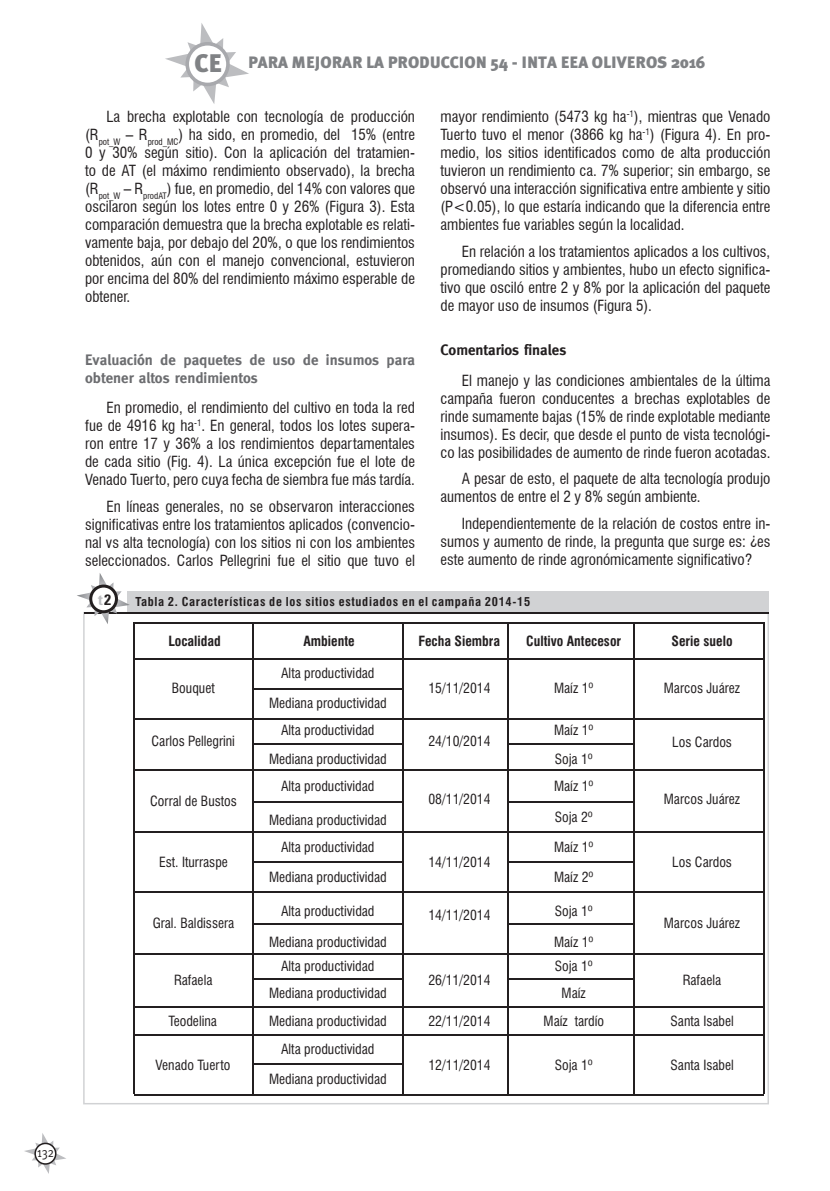
<style>
.page{position:relative;width:830px;height:1191px;background:#fff}
.page>*{position:absolute;margin:0;border:0;box-sizing:border-box;transform-origin:0 0}
.t1{font:900 16.5px "Meta Plus";color:#808285}
.texto_general{font:condensed 15px/18px "Swiss 721 BT";color:#231f20;text-align:justify}
.subtitulo2{font:700 15px/18px "Meta";color:#6c6d70}
.subtitulo1{font:700 15px "Meta";color:#231f20}
.t2{font:700 condensed 15px "Zurich BT";color:#bcbdc0;scale:1.04 1}
.t3{font:condensed 13.65px "Swiss 721 BT";color:#231f20}
.t4{font:700 condensed 13.65px "Swiss 721 BT";color:#231f20}
.t5{font:13.5px "Meta";color:#231f20;scale:.85 1}
.t6{font:700 condensed 12px "Swiss 721 BT";letter-spacing:.055em;color:#231f20;scale:1.04 1}
.s1{font-size:25.5px}
.s2{color:#231f20}
</style>
<div class="page">
<svg style="left:24px;top:1133px;width:42px;height:41px"></svg>
<div style="left:35px;top:1143px;width:21px;height:21px;background:#fff;border-radius:50%"></div>
<div style="left:34px;top:1142px;width:22px;height:22px;border:2px solid #231f20;border-radius:50%"></div>
<svg style="left:165px;top:23px;width:84px;height:81px"></svg>
<div style="left:187px;top:44px;width:41px;height:40px;background:#fff;border-radius:50%"></div>
<div style="left:185px;top:42px;width:44px;height:44px;border:4px solid #a8a9ad;border-radius:50%"></div>
<div style="left:83px;top:612px;width:685px;height:492px;background:#fff;border:1px solid #d1d2d4"></div>
<div style="left:127px;top:591px;width:640px;height:20px;background:#d1d2d4"></div>
<hr style="left:84px;top:612px;width:683px;height:2px;background:#231f20">
<svg style="left:77px;top:573px;width:58px;height:51px"></svg>
<hr style="left:135px;top:622px;width:628px;height:2px;background:#231f20">
<hr style="left:133px;top:624px;width:2px;height:470px;background:#231f20">
<hr style="left:252px;top:624px;width:1px;height:470px;background:#231f20">
<hr style="left:402px;top:624px;width:1px;height:470px;background:#231f20">
<hr style="left:507px;top:624px;width:2px;height:470px;background:#231f20">
<hr style="left:632px;top:624px;width:2px;height:470px;background:#231f20">
<hr style="left:762px;top:624px;width:2px;height:470px;background:#231f20">
<hr style="left:135px;top:658px;width:628px;height:1px;background:#231f20">
<hr style="left:253px;top:688px;width:149px;height:1px;background:#231f20">
<hr style="left:135px;top:718px;width:628px;height:1px;background:#231f20">
<hr style="left:253px;top:743px;width:149px;height:1px;background:#231f20">
<hr style="left:509px;top:743px;width:124px;height:1px;background:#231f20">
<hr style="left:135px;top:769px;width:628px;height:2px;background:#231f20">
<hr style="left:253px;top:801px;width:149px;height:2px;background:#231f20">
<hr style="left:509px;top:801px;width:124px;height:2px;background:#231f20">
<hr style="left:135px;top:831px;width:628px;height:2px;background:#231f20">
<hr style="left:253px;top:861px;width:149px;height:2px;background:#231f20">
<hr style="left:509px;top:861px;width:124px;height:2px;background:#231f20">
<hr style="left:135px;top:891px;width:628px;height:2px;background:#231f20">
<hr style="left:253px;top:923px;width:149px;height:1px;background:#231f20">
<hr style="left:509px;top:923px;width:124px;height:1px;background:#231f20">
<hr style="left:135px;top:953px;width:628px;height:1px;background:#231f20">
<hr style="left:253px;top:978px;width:149px;height:1px;background:#231f20">
<hr style="left:509px;top:978px;width:124px;height:1px;background:#231f20">
<hr style="left:135px;top:1006px;width:628px;height:1px;background:#231f20">
<hr style="left:135px;top:1034px;width:628px;height:1px;background:#231f20">
<hr style="left:253px;top:1063px;width:149px;height:2px;background:#231f20">
<hr style="left:135px;top:1094px;width:628px;height:1px;background:#231f20">
<p class="t5" style="left:37px;top:1144px;width:21px">132</p>
<p class="t1" style="left:194px;top:56px;width:512px"><span class="s1">CE</span> PARA MEJORAR LA PRODUCCION 54 - INTA EEA OLIVEROS 2016</p>
<p class="texto_general" style="left:440px;top:107px;width:331px">mayor rendimiento (5473 kg ha<sup>-1</sup>), mientras que Venado Tuerto tuvo el menor (3866 kg ha<sup>-1</sup>) (Figura 4). En pro&shy;medio, los sitios identificados como de alta producción tuvieron un rendimiento ca. 7% superior; sin embargo, se observó una interacción significativa entre ambiente y sitio (P&lt;0.05), lo que estaría indicando que la diferencia entre ambientes fue variables según la localidad.</p>
<p class="texto_general" style="left:440px;top:242px;width:331px;text-indent:21px">En relación a los tratamientos aplicados a los cultivos, promediando sitios y ambientes, hubo un efecto significa&shy;tivo que osciló entre 2 y 8% por la aplicación del paquete de mayor uso de insumos (Figura 5).</p>
<p class="subtitulo1" style="left:440px;top:341px;width:127px">Comentarios finales</p>
<p class="texto_general" style="left:440px;top:371px;width:331px;text-indent:21px">El manejo y las condiciones ambientales de la última campaña fueron conducentes a brechas explotables de rinde sumamente bajas (15% de rinde explotable mediante insumos). Es decir, que desde el punto de vista tecnológi&shy;co las posibilidades de aumento de rinde fueron acotadas.</p>
<p class="texto_general" style="left:440px;top:470px;width:331px;text-indent:21px">A pesar de esto, el paquete de alta tecnología produjo aumentos de entre el 2 y 8% según ambiente.</p>
<p class="texto_general" style="left:440px;top:514px;width:331px;text-indent:21px">Independientemente de la relación de costos entre in&shy;sumos y aumento de rinde, la pregunta que surge es: ¿es este aumento de rinde agronómicamente significativo?</p>
<p class="texto_general" style="left:85px;top:107px;width:331px;text-indent:21px">La brecha explotable con tecnología de producción (R<sub>pot_W</sub> – R<sub>prod_MC</sub>) ha sido, en promedio, del 15% (entre 0 y 30% según sitio). Con la aplicación del tratamien&shy;to de AT (el máximo rendimiento observado), la brecha (R<sub>pot_W</sub> – R<sub>prodAT</sub>) fue, en promedio, del 14% con valores que oscilaron según los lotes entre 0 y 26% (Figura 3). Esta comparación demuestra que la brecha explotable es relati&shy;vamente baja, por debajo del 20%, o que los rendimientos obtenidos, aún con el manejo convencional, estuvieron por encima del 80% del rendimiento máximo esperable de obtener.</p>
<p class="subtitulo2" style="left:85px;top:350px;width:331px">Evaluación de paquetes de uso de insumos para obtener altos rendimientos</p>
<p class="texto_general" style="left:85px;top:399px;width:331px;text-indent:21px">En promedio, el rendimiento del cultivo en toda la red fue de 4916 kg ha<sup>-1</sup>. En general, todos los lotes supera&shy;ron entre 17 y 36% a los rendimientos departamentales de cada sitio (Fig. 4). La única excepción fue el lote de Venado Tuerto, pero cuya fecha de siembra fue más tardía.</p>
<p class="texto_general" style="left:85px;top:497px;width:331px;text-indent:21px">En líneas generales, no se observaron interacciones significativas entre los tratamientos aplicados (convencio&shy;nal vs alta tecnología) con los sitios ni con los ambientes seleccionados. Carlos Pellegrini fue el sitio que tuvo el</p>
<p class="t2" style="left:98px;top:591px;width:14px">t<span class="s2">2</span></p>
<p class="t6" style="left:135px;top:596px;width:381px">Tabla 2. Características de los sitios estudiados en el campaña 2014-15</p>
<p class="t4" style="left:168px;top:635px;width:54px">Localidad</p>
<p class="t4" style="left:303px;top:635px;width:53px">Ambiente</p>
<p class="t4" style="left:418px;top:635px;width:83px">Fecha Siembra</p>
<p class="t4" style="left:526px;top:635px;width:96px">Cultivo Antecesor</p>
<p class="t4" style="left:671px;top:635px;width:62px">Serie suelo</p>
<p class="t3" style="left:172px;top:683px;width:44px">Bouquet</p>
<p class="t3" style="left:281px;top:668px;width:95px">Alta productividad</p>
<p class="t3" style="left:428px;top:683px;width:64px">15/11/2014</p>
<p class="t3" style="left:553px;top:683px;width:41px">Maíz 1º</p>
<p class="t3" style="left:663px;top:683px;width:78px">Marcos Juárez</p>
<p class="t3" style="left:269px;top:697px;width:119px">Mediana productividad</p>
<p class="t3" style="left:151px;top:735px;width:85px">Carlos Pellegrini</p>
<p class="t3" style="left:281px;top:725px;width:95px">Alta productividad</p>
<p class="t3" style="left:428px;top:735px;width:64px">24/10/2014</p>
<p class="t3" style="left:553px;top:725px;width:41px">Maíz 1º</p>
<p class="t3" style="left:672px;top:736px;width:61px">Los Cardos</p>
<p class="t3" style="left:269px;top:754px;width:119px">Mediana productividad</p>
<p class="t3" style="left:554px;top:754px;width:40px">Soja 1º</p>
<p class="t3" style="left:150px;top:795px;width:88px">Corral de Bustos</p>
<p class="t3" style="left:281px;top:780px;width:95px">Alta productividad</p>
<p class="t3" style="left:428px;top:793px;width:64px">08/11/2014</p>
<p class="t3" style="left:553px;top:781px;width:41px">Maíz 1º</p>
<p class="t3" style="left:663px;top:793px;width:78px">Marcos Juárez</p>
<p class="t3" style="left:269px;top:814px;width:119px">Mediana productividad</p>
<p class="t3" style="left:554px;top:812px;width:40px">Soja 2º</p>
<p class="t3" style="left:159px;top:856px;width:70px">Est. Iturraspe</p>
<p class="t3" style="left:281px;top:841px;width:95px">Alta productividad</p>
<p class="t3" style="left:428px;top:856px;width:64px">14/11/2014</p>
<p class="t3" style="left:553px;top:841px;width:41px">Maíz 1º</p>
<p class="t3" style="left:269px;top:871px;width:119px">Mediana productividad</p>
<p class="t3" style="left:553px;top:871px;width:41px">Maíz 2º</p>
<p class="t3" style="left:672px;top:856px;width:61px">Los Cardos</p>
<p class="t3" style="left:153px;top:917px;width:83px">Gral. Baldissera</p>
<p class="t3" style="left:281px;top:905px;width:95px">Alta productividad</p>
<p class="t3" style="left:428px;top:909px;width:64px">14/11/2014</p>
<p class="t3" style="left:554px;top:905px;width:40px">Soja 1º</p>
<p class="t3" style="left:663px;top:917px;width:78px">Marcos Juárez</p>
<p class="t3" style="left:269px;top:936px;width:119px">Mediana productividad</p>
<p class="t3" style="left:553px;top:936px;width:41px">Maíz 1º</p>
<p class="t3" style="left:174px;top:974px;width:40px">Rafaela</p>
<p class="t3" style="left:554px;top:960px;width:40px">Soja 1º</p>
<p class="t3" style="left:281px;top:960px;width:95px">Alta productividad</p>
<p class="t3" style="left:428px;top:974px;width:64px">26/11/2014</p>
<p class="t3" style="left:269px;top:987px;width:119px">Mediana productividad</p>
<p class="t3" style="left:561px;top:987px;width:26px">Maíz</p>
<p class="t3" style="left:682px;top:974px;width:40px">Rafaela</p>
<p class="t3" style="left:168px;top:1015px;width:50px">Teodelina</p>
<p class="t3" style="left:269px;top:1015px;width:119px">Mediana productividad</p>
<p class="t3" style="left:428px;top:1015px;width:64px">22/11/2014</p>
<p class="t3" style="left:543px;top:1015px;width:62px">Maíz tardío</p>
<p class="t3" style="left:670px;top:1015px;width:65px">Santa Isabel</p>
<p class="t3" style="left:155px;top:1059px;width:76px">Venado Tuerto</p>
<p class="t3" style="left:281px;top:1043px;width:95px">Alta productividad</p>
<p class="t3" style="left:428px;top:1059px;width:64px">12/11/2014</p>
<p class="t3" style="left:554px;top:1059px;width:40px">Soja 1º</p>
<p class="t3" style="left:670px;top:1059px;width:65px">Santa Isabel</p>
<p class="t3" style="left:269px;top:1073px;width:119px">Mediana productividad</p>
</div>
